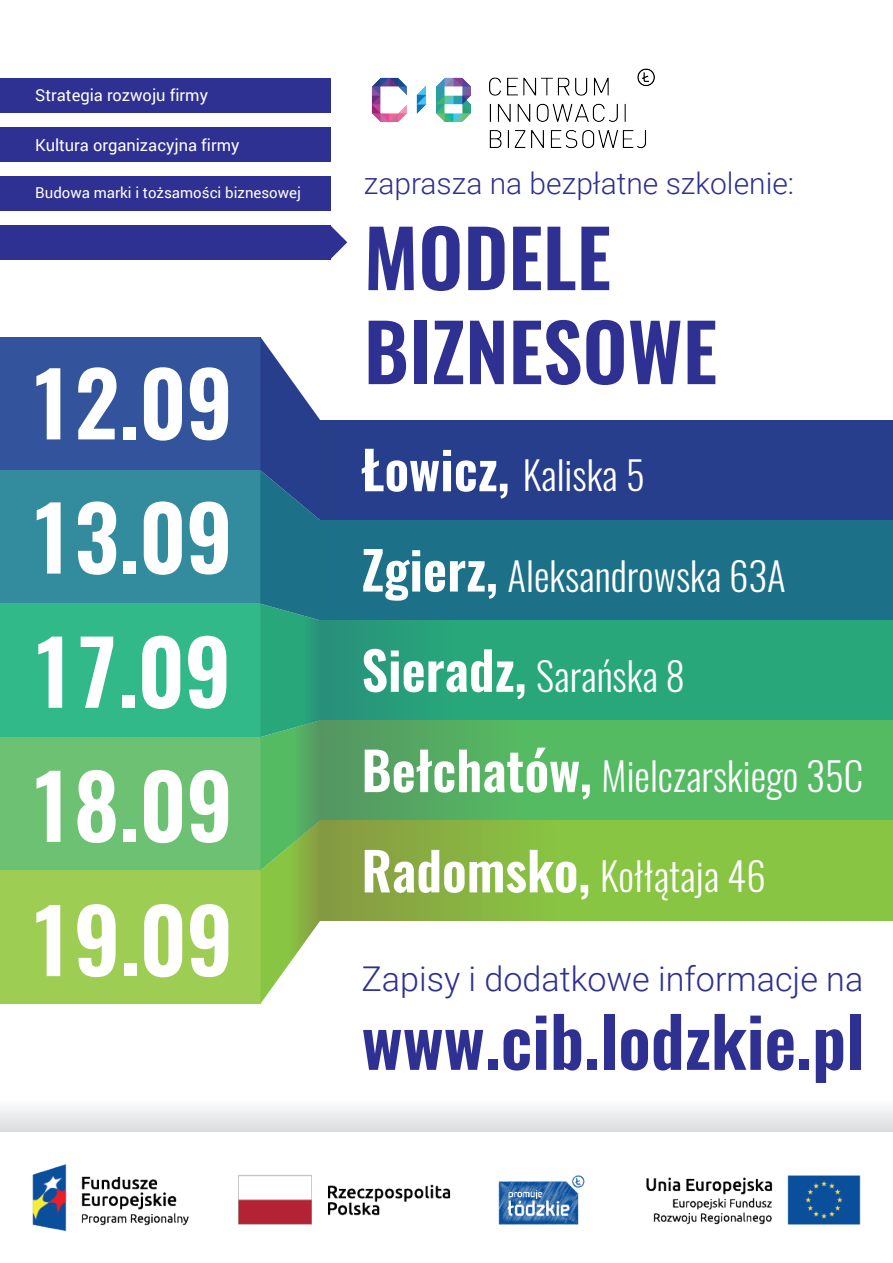
<style>
.page{position:relative;width:893px;height:1263px;background:#fff}
.page>*{position:absolute;margin:0;border:0;box-sizing:border-box;transform-origin:0 0}
.t1{font:600 87.9px/134.1px "Oswald";color:#fff;text-align:justify}
.t2{font:600 78.3px/94.1px "Oswald";color:#2e3092}
.t3{font:600 69px "Oswald";color:#2e3092}
.t4{font:300 39px "Oswald";color:#fff}
.t5{font:300 34.05px "Roboto";color:#2e3092}
.t6{font:300 30px "Roboto";color:#2e3092}
.t7{font:16.5px "Roboto";color:#fff}
.t8{font:15px "Roboto";color:#fff}
.s1{font-weight:600;font-size:52.5px}
</style>
<div class="page">
<div style="left:0;top:337px;width:260px;height:133px;background:#33549d"></div>
<div style="left:0;top:470px;width:260px;height:134px;background:#338c9e"></div>
<div style="left:0;top:604px;width:260px;height:133px;background:#32b98a"></div>
<div style="left:0;top:737px;width:260px;height:133px;background:#6cc173"></div>
<div style="left:0;top:870px;width:260px;height:134px;background:#9ecd54"></div>
<div style="left:320px;top:420px;width:573px;height:100px;background:#273e8d"></div>
<div style="left:320px;top:520px;width:573px;height:100px;background:#1c7188"></div>
<div style="left:320px;top:620px;width:573px;height:100px;background:#28a87a"></div>
<div style="left:320px;top:720px;width:573px;height:100px;background:#55bb62"></div>
<div style="left:320px;top:820px;width:573px;height:100px;background:#88c542"></div>
<img style="left:371px;top:68px;width:284px;height:81px">
<svg style="left:260px;top:337px;width:60px;height:667px;background:#569b80"></svg>
<svg style="left:320px;top:620px;width:182px;height:300px"></svg>
<img style="left:0;top:1131px;width:893px;height:101px">
<div style="left:0;top:1072px;width:893px;height:59px;background:linear-gradient(to bottom,#fff,#e3e3e5)"></div>
<div style="left:0;top:78px;width:330px;height:35px;background:#2e3092"></div>
<div style="left:0;top:127px;width:330px;height:35px;background:#2e3092"></div>
<div style="left:0;top:176px;width:330px;height:35px;background:#2e3092"></div>
<div style="left:0;top:225px;width:330px;height:35px;background:#2e3092"></div>
<svg style="left:330px;top:225px;width:17px;height:35px"></svg>
<p class="t7" style="left:35px;top:83px;width:174px">Strategia rozwoju firmy</p>
<p class="t7" style="left:35px;top:133px;width:206px">Kultura organizacyjna firmy</p>
<p class="t8" style="left:35px;top:183px;width:267px">Budowa marki i tożsamości biznesowej</p>
<h1 class="t1" style="left:28px;top:342px;width:206px">12.09<br>13.09<br>17.09<br>18.09<br>19.09</h1>
<p class="t6" style="left:364px;top:162px;width:432px">zaprasza na bezpłatne szkolenie:</p>
<h2 class="t2" style="left:364px;top:216px;width:355px">MODELE<br>BIZNESOWE</h2>
<p class="t4" style="left:362px;top:441px;width:285px"><span class="s1">Łowicz,</span> Kaliska 5</p>
<p class="t4" style="left:362px;top:541px;width:426px"><span class="s1">Zgierz,</span> Aleksandrowska 63A</p>
<p class="t4" style="left:362px;top:641px;width:325px"><span class="s1">Sieradz,</span> Sarańska 8</p>
<p class="t4" style="left:362px;top:742px;width:503px"><span class="s1">Bełchatów,</span> Mielczarskiego 35C</p>
<p class="t4" style="left:362px;top:842px;width:406px"><span class="s1">Radomsko,</span> Kołłątaja 46</p>
<p class="t5" style="left:362px;top:955px;width:503px">Zapisy i dodatkowe informacje na</p>
<h3 class="t3" style="left:362px;top:1006px;width:504px">www.cib.lodzkie.pl</h3>
</div>
